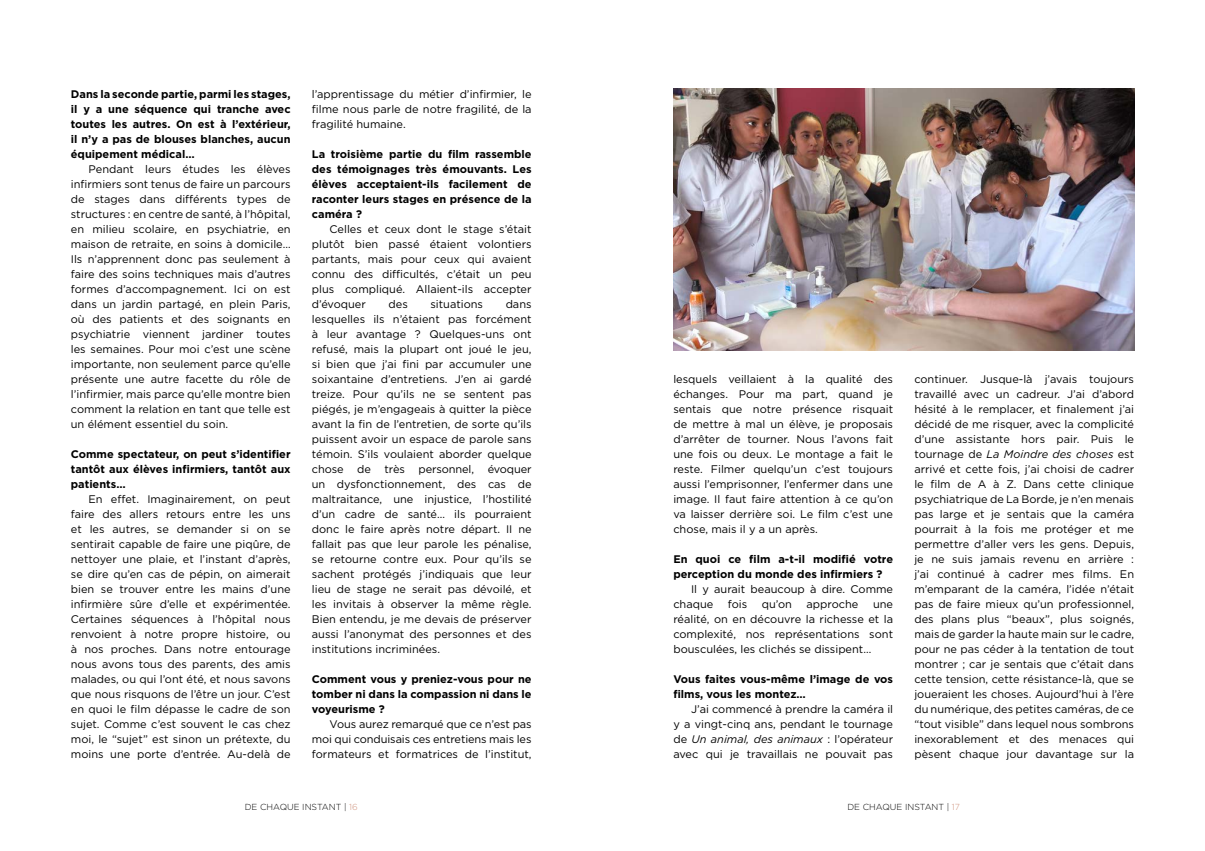
<style>
.page{position:relative;width:1205px;height:851px;background:#fff}
.page>*{position:absolute;margin:0;border:0;box-sizing:border-box;transform-origin:0 0}
.t1{font:11px/15px "Gotham";color:#000;text-align:justify}
.t2{font:700 11px/15px "Gotham";color:#000;text-align:justify}
.t3{font:300 8.75px "Gotham";color:#000}
.s1{font-style:italic}
.s2{color:#cf937d}
</style>
<div class="page">
<img style="left:673px;top:89px;width:461px;height:261px">
<p class="t2" style="left:71px;top:86px;width:221px">Dans la seconde partie, parmi les stages, il y a une séquence qui tranche avec toutes les autres. On est à l’extérieur, il n’y a pas de blouses blanches, aucun équipement médical…</p>
<p class="t1" style="left:71px;top:161px;width:221px;text-indent:18px">Pendant leurs études les élèves infirmiers sont tenus de faire un parcours de stages dans différents types de structures : en centre de santé, à l’hôpital, en milieu scolaire, en psychiatrie, en maison de retraite, en soins à domicile… Ils n’apprennent donc pas seulement à faire des soins techniques mais d’autres formes d’accompagnement. Ici on est dans un jardin partagé, en plein Paris, où des patients et des soignants en psychiatrie viennent jardiner toutes les semaines. Pour moi c’est une scène importante, non seulement parce qu’elle présente une autre facette du rôle de l’infirmier, mais parce qu’elle montre bien comment la relation en tant que telle est un élément essentiel du soin.</p>
<p class="t2" style="left:71px;top:446px;width:221px">Comme spectateur, on peut s’identifier tantôt aux élèves infirmiers, tantôt aux patients…</p>
<p class="t1" style="left:71px;top:491px;width:221px;text-indent:18px">En effet. Imaginairement, on peut faire des allers retours entre les uns et les autres, se demander si on se sentirait capable de faire une piqûre, de nettoyer une plaie, et l’instant d’après, se dire qu’en cas de pépin, on aimerait bien se trouver entre les mains d’une infirmière sûre d’elle et expérimentée.<br>Certaines séquences à l’hôpital nous renvoient à notre propre histoire, ou à nos proches. Dans notre entourage nous avons tous des parents, des amis malades, ou qui l’ont été, et nous savons que nous risquons de l’être un jour. C’est en quoi le film dépasse le cadre de son sujet. Comme c’est souvent le cas chez moi, le “sujet” est sinon un prétexte, du moins une porte d’entrée. Au-delà de</p>
<p class="t1" style="left:312px;top:86px;width:221px">l’apprentissage du métier d’infirmier, le filme nous parle de notre fragilité, de la fragilité humaine.</p>
<p class="t2" style="left:312px;top:146px;width:221px">La troisième partie du film rassemble des témoignages très émouvants. Les élèves acceptaient-ils facilement de raconter leurs stages en présence de la caméra ?</p>
<p class="t1" style="left:312px;top:221px;width:221px;text-indent:18px">Celles et ceux dont le stage s’était plutôt bien passé étaient volontiers partants, mais pour ceux qui avaient connu des difficultés, c’était un peu plus compliqué. Allaient-ils accepter d’évoquer</p>
<p class="t1" style="left:312px;top:296px;width:221px;text-indent:194px">dans lesquelles ils n’étaient pas forcément à leur avantage ? Quelques-uns ont refusé, mais la plupart ont joué le jeu, si bien que j’ai fini par accumuler une soixantaine d’entretiens. J’en ai gardé treize. Pour qu’ils ne se sentent pas piégés, je m’engageais à quitter la pièce avant la fin de l’entretien, de sorte qu’ils puissent avoir un espace de parole sans témoin. S’ils voulaient aborder quelque chose de très personnel, évoquer un dysfonctionnement, des cas de maltraitance, une injustice, l’hostilité d’un cadre de santé… ils pourraient donc le faire après notre départ. II ne fallait pas que leur parole les pénalise, se retourne contre eux. Pour qu’ils se sachent protégés j’indiquais que leur lieu de stage ne serait pas dévoilé, et les invitais à observer la même règle.<br>Bien entendu, je me devais de préserver aussi l’anonymat des personnes et des institutions incriminées.</p>
<p class="t2" style="left:312px;top:671px;width:221px">Comment vous y preniez-vous pour ne tomber ni dans la compassion ni dans le voyeurisme ?</p>
<p class="t1" style="left:312px;top:716px;width:221px;text-indent:18px">Vous aurez remarqué que ce n’est pas moi qui conduisais ces entretiens mais les formateurs et formatrices de l’institut,</p>
<p class="t1" style="left:388px;top:296px;width:21px">des</p>
<p class="t1" style="left:430px;top:296px;width:54px">situations</p>
<p class="t1" style="left:673px;top:371px;width:221px">lesquels veillaient à la qualité des échanges. Pour ma part, quand je sentais que notre présence risquait de mettre à mal un élève, je proposais d’arrêter de tourner. Nous l’avons fait une fois ou deux. Le montage a fait le reste. Filmer quelqu’un c’est toujours aussi l’emprisonner, l’enfermer dans une image. Il faut faire attention à ce qu’on va laisser derrière soi. Le film c’est une chose, mais il y a un après.</p>
<p class="t2" style="left:673px;top:551px;width:221px">En quoi ce film a-t-il modifié votre perception du monde des infirmiers ?</p>
<p class="t1" style="left:673px;top:581px;width:221px;text-indent:18px">Il y aurait beaucoup à dire. Comme chaque</p>
<p class="t1" style="left:728px;top:596px;width:21px">fois</p>
<p class="t1" style="left:762px;top:596px;width:32px">qu’on</p>
<p class="t1" style="left:806px;top:596px;width:53px">approche</p>
<p class="t1" style="left:673px;top:596px;width:221px;text-indent:200px">une réalité, on en découvre la richesse et la complexité, nos représentations sont bousculées, les clichés se dissipent…</p>
<p class="t2" style="left:673px;top:671px;width:221px">Vous faites vous-même l’image de vos films, vous les montez…</p>
<p class="t1" style="left:673px;top:701px;width:221px;text-indent:18px">J’ai commencé à prendre la caméra il y a vingt-cinq ans, pendant le tournage de <span class="s1">Un animal, des animaux</span> : l’opérateur avec qui je travaillais ne pouvait pas</p>
<p class="t1" style="left:914px;top:371px;width:221px">continuer. Jusque-là j’avais toujours travaillé avec un cadreur. J’ai d’abord hésité à le remplacer, et finalement j’ai décidé de me risquer, avec la complicité d’une assistante hors pair. Puis le tournage de <span class="s1">La Moindre des choses</span> est arrivé et cette fois, j’ai choisi de cadrer le film de A à Z. Dans cette clinique psychiatrique de La Borde, je n’en menais pas large et je sentais que la caméra pourrait à la fois me protéger et me permettre d’aller vers les gens. Depuis, je ne suis jamais revenu en arrière : j’ai continué à cadrer mes films. En m’emparant de la caméra, l’idée n’était pas de faire mieux qu’un professionnel, des plans plus “beaux”, plus soignés, mais de garder la haute main sur le cadre, pour ne pas céder à la tentation de tout montrer ; car je sentais que c’était dans cette tension, cette résistance-là, que se joueraient les choses. Aujourd’hui à l’ère du numérique, des petites caméras, de ce “tout visible” dans lequel nous sombrons inexorablement et des menaces qui pèsent chaque jour davantage sur la</p>
<p class="t3" style="left:245px;top:801px;width:115px">DE CHAQUE INSTANT | <span class="s2">16</span></p>
<p class="t3" style="left:847px;top:801px;width:114px">DE CHAQUE INSTANT | <span class="s2">17</span></p>
</div>
